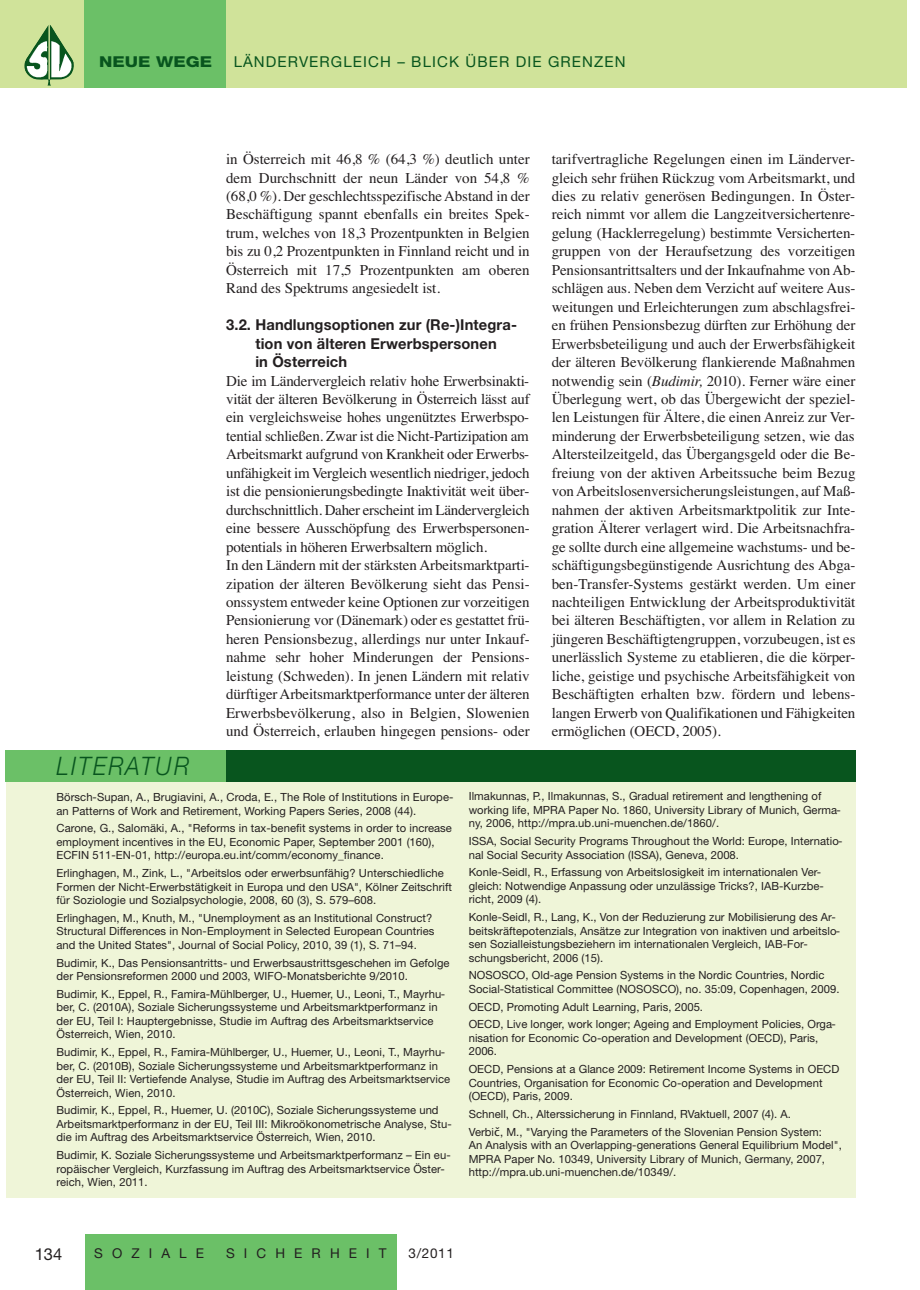
<style>
.page{position:relative;width:920px;height:1290px;background:#fff}
.page>*{position:absolute;margin:0;border:0;box-sizing:border-box;transform-origin:0 0}
.t1{font:italic 300 25.5px "Helvetica Neue";letter-spacing:.095em;color:#08551e;scale:.9 1}
.t2{font:16.5px "Helvetica Neue";color:#231f20}
.t3{font:15px/18.5px "Times";letter-spacing:-.01em;color:#231f20;text-align:justify}
.t4{font:15px/18.5px "Helvetica Neue Bold TT";letter-spacing:.01em;color:#231f20}
.t5{font:15px "Helvetica Neue";letter-spacing:.075em;color:#08551e}
.t6{font:800 15px "Helvetica Neue";color:#08551e;scale:1.2 1}
.t7{font:13.5px "Helvetica Neue";letter-spacing:.675em;color:#231f20}
.t8{font:11.25px/13.5px "Helvetica Neue";letter-spacing:.005em;color:#231f20}
.s1{font-style:italic}
.s2{font-family:"Lucida Grande"}
</style>
<div class="page">
<div style="left:0;top:0;width:906px;height:88px;background:#d0e39a"></div>
<div style="left:85px;top:0;width:141px;height:88px;background:#6bc067"></div>
<div style="left:85px;top:1234px;width:311px;height:56px;background:#6bc067"></div>
<img style="left:24px;top:25px;width:50px;height:61px">
<div style="left:6px;top:779px;width:849px;height:419px;background:#eff5d8"></div>
<div style="left:5px;top:750px;width:221px;height:32px;background:#6bc067"></div>
<div style="left:226px;top:750px;width:629px;height:32px;background:#08551e"></div>
<h3 class="t6" style="left:99px;top:56px;width:96px">NEUE WEGE</h3>
<h3 class="t5" style="left:234px;top:56px;width:393px">LÄNDERVERGLEICH – BLICK ÜBER DIE GRENZEN</h3>
<p class="t3" style="left:226px;top:150px;width:305px">in Österreich mit 46,8 % (64,3 %) deutlich unter dem Durchschnitt der neun Länder von 54,8 % (68,0 %). Der geschlechtsspezifische Abstand in der Beschäftigung spannt ebenfalls ein breites Spek&shy;trum, welches von 18,3 Prozentpunkten in Belgien bis zu 0,2 Prozentpunkten in Finnland reicht und in Österreich mit 17,5 Prozentpunkten am oberen Rand des Spektrums angesiedelt ist.</p>
<h3 class="t4" style="left:255px;top:315px;width:263px;text-indent:-29px">3.2. Handlungsoptionen zur (Re-)Integra&shy;tion von älteren Erwerbspersonen<br>in Österreich</h3>
<p class="t3" style="left:226px;top:371px;width:305px;text-align:left">Die im Ländervergleich relativ hohe Erwerbsinakti&shy;vität der älteren Bevölkerung in Österreich lässt auf ein vergleichsweise hohes ungenütztes Erwerbspo&shy;tential schließen. Zwar ist die Nicht-Partizipation am Arbeitsmarkt aufgrund von Krankheit oder Erwerbs&shy;unfähigkeit im Vergleich wesentlich niedriger, jedoch ist die pensionierungsbedingte Inaktivität weit über&shy;durchschnittlich. Daher erscheint im Ländervergleich eine bessere Ausschöpfung des Erwerbspersonen&shy;potentials in höheren Erwerbsaltern möglich.<br>In den Ländern mit der stärksten Arbeitsmarktparti&shy;zipation der älteren Bevölkerung sieht das Pensi&shy;onssystem entweder keine Optionen zur vorzeitigen Pensionierung vor (Dänemark) oder es gestattet frü&shy;heren Pensionsbezug, allerdings nur unter Inkauf&shy;nahme sehr hoher Minderungen der Pensions&shy;leistung (Schweden). In jenen Ländern mit relativ dürftiger Arbeitsmarktperformance unter der älteren Erwerbsbevölkerung, also in Belgien, Slowenien und Österreich, erlauben hingegen pensions- oder</p>
<p class="t3" style="left:552px;top:150px;width:305px">tarifvertragliche Regelungen einen im Länderver&shy;gleich sehr frühen Rückzug vom Arbeitsmarkt, und dies zu relativ generösen Bedingungen. In Öster&shy;reich nimmt vor allem die Langzeitversichertenre&shy;gelung (Hacklerregelung) bestimmte Versicherten&shy;gruppen von der Heraufsetzung des vorzeitigen Pensionsantrittsalters und der Inkaufnahme von Ab&shy;schlägen aus. Neben dem Verzicht auf weitere Aus&shy;weitungen und Erleichterungen zum abschlagsfrei&shy;en frühen Pensionsbezug dürften zur Erhöhung der Erwerbsbeteiligung und auch der Erwerbsfähigkeit der älteren Bevölkerung flankierende Maßnahmen notwendig sein (<span class="s1">Budimir,</span> 2010). Ferner wäre einer Überlegung wert, ob das Übergewicht der speziel&shy;len Leistungen für Ältere, die einen Anreiz zur Ver&shy;minderung der Erwerbsbeteiligung setzen, wie das Altersteilzeitgeld, das Übergangsgeld oder die Be&shy;freiung von der aktiven Arbeitssuche beim Bezug von Arbeitslosenversicherungsleistungen, auf Maß&shy;nahmen der aktiven Arbeitsmarktpolitik zur Inte&shy;gration Älterer verlagert wird. Die Arbeitsnachfra&shy;ge sollte durch eine allgemeine wachstums- und be&shy;schäftigungsbegünstigende Ausrichtung des Abga&shy;ben-Transfer-Systems gestärkt werden. Um einer nachteiligen Entwicklung der Arbeitsproduktivität bei älteren Beschäftigten, vor allem in Relation zu jüngeren Beschäftigtengruppen, vorzubeugen, ist es unerlässlich Systeme zu etablieren, die die körper&shy;liche, geistige und psychische Arbeitsfähigkeit von Beschäftigten erhalten bzw. fördern und lebens&shy;langen Erwerb von Qualifikationen und Fähigkeiten ermöglichen (OECD, 2005).</p>
<h1 class="t1" style="left:57px;top:750px;width:149px">LITERATUR</h1>
<p class="t8" style="left:57px;top:791px;width:398px">Börsch-Supan, A., Brugiavini, A., Croda, E., The Role of Institutions in Europe&shy;an Patterns of Work and Retirement, Working Papers Series, 2008 (44).</p>
<p class="t8" style="left:57px;top:823px;width:397px">Carone, G., Salomäki, A., "Reforms in tax-benefit systems in order to increase employment incentives in the EU, Economic Paper, September 2001 (160),<br>ECFIN 511-EN-01, http://europa.eu.int/comm/economy_finance.</p>
<p class="t8" style="left:57px;top:867px;width:397px">Erlinghagen, M., Zink, L., "Arbeitslos oder erwerbsunfähig? Unterschiedliche<br>Formen der Nicht-Erwerbstätigkeit in Europa und den USA", Kölner Zeitschrift für Soziologie und Sozialpsychologie, 2008, 60 (3), S. 579–608.</p>
<p class="t8" style="left:57px;top:912px;width:380px">Erlinghagen, M., Knuth, M., "Unemployment as an Institutional Construct?<br>Structural Differences in Non-Employment in Selected European Countries and the United States", Journal of Social Policy, 2010, 39 (1), S. 71–94.</p>
<p class="t8" style="left:57px;top:957px;width:395px">Budimir, K., Das Pensionsantritts- und Erwerbsaustrittsgeschehen im Gefolge der Pensionsreformen 2000 und 2003, WIFO-Monatsberichte 9/2010.</p>
<p class="t8" style="left:57px;top:988px;width:390px">Budimir, K., Eppel, R., Famira-Mühlberger, U., Huemer, U., Leoni, T., Mayrhu&shy;ber, C. (2010A), Soziale Sicherungssysteme und Arbeitsmarktperformanz in der EU, Teil I: Hauptergebnisse, Studie im Auftrag des Arbeitsmarktservice Österreich, Wien, 2010.</p>
<p class="t8" style="left:57px;top:1046px;width:395px">Budimir, K., Eppel, R., Famira-Mühlberger, U., Huemer, U., Leoni, T., Mayrhu&shy;ber, C. (2010B), Soziale Sicherungssysteme und Arbeitsmarktperformanz in der EU, Teil II: Vertiefende Analyse, Studie im Auftrag des Arbeitsmarktservice Österreich, Wien, 2010.</p>
<p class="t8" style="left:57px;top:1105px;width:397px">Budimir, K., Eppel, R., Huemer, U. (2010C), Soziale Sicherungssysteme und<br>Arbeitsmarktperformanz in der EU, Teil III: Mikroökonometrische Analyse, Stu&shy;die im Auftrag des Arbeitsmarktservice Österreich, Wien, 2010.</p>
<p class="t8" style="left:57px;top:1149px;width:396px">Budimir, K. Soziale Sicherungssysteme und Arbeitsmarktperformanz – Ein eu&shy;ropäischer Vergleich, Kurzfassung im Auftrag des Arbeitsmarktservice Öster&shy;reich, Wien, 2011.</p>
<p class="t8" style="left:469px;top:791px;width:374px">Ilmakunnas, P., Ilmakunnas, S., Gradual retirement and lengthening of working life, MPRA Paper No. 1860, University Library of Munich, Germa&shy;ny, 2006, http://mpra.ub.uni-muenchen.de/1860/.</p>
<p class="t8" style="left:469px;top:835px;width:375px">ISSA, Social Security Programs Throughout the World: Europe, Internatio&shy;nal Social Security Association (ISSA), Geneva, 2008.</p>
<p class="t8" style="left:469px;top:867px;width:357px">Konle-Seidl, R., Erfassung von Arbeitslosigkeit im internationalen Ver&shy;gleich: Notwendige Anpassung oder unzulässige Tricks?, IAB-Kurzbe&shy;richt, 2009 (4).</p>
<p class="t8" style="left:469px;top:911px;width:373px">Konle-Seidl, R., Lang, K., Von der Reduzierung zur Mobilisierung des Ar&shy;beitskräftepotenzials, Ansätze zur Integration von inaktiven und arbeitslo&shy;sen Sozialleistungsbeziehern im internationalen Vergleich, IAB-For&shy;schungsbericht, 2006 (15).</p>
<p class="t8" style="left:469px;top:970px;width:372px">NOSOSCO, Old-age Pension Systems in the Nordic Countries, Nordic<br>Social-Statistical Committee (NOSOSCO), no. 35:09, Copenhagen, 2009.</p>
<p class="t8" style="left:469px;top:999px;width:369px;line-height:17.7px">OECD, Promoting Adult Learning, Paris, 2005.<br>OECD, Live longer, work longer; Ageing and Employment Policies, Orga-</p>
<p class="t8" style="left:469px;top:1032px;width:351px">nisation for Economic Co-operation and Development (OECD), Paris,<br>2006.</p>
<p class="t8" style="left:469px;top:1063px;width:372px">OECD, Pensions at a Glance 2009: Retirement Income Systems in OECD<br>Countries, Organisation for Economic Co-operation and Development (OECD), Paris, 2009.</p>
<p class="t8" style="left:469px;top:1106px;width:355px;line-height:17.7px">Schnell, Ch., Alterssicherung in Finnland, RVaktuell, 2007 (4). A.<br>Verbi<span class="s2">č</span>, M., "Varying the Parameters of the Slovenian Pension System:</p>
<p class="t8" style="left:469px;top:1139px;width:375px">An Analysis with an Overlapping-generations General Equilibrium Model",<br>MPRA Paper No. 10349, University Library of Munich, Germany, 2007, http://mpra.ub.uni-muenchen.de/10349/.</p>
<h2 class="t2" style="left:35px;top:1248px;width:29px">134</h2>
<p class="t7" style="left:94px;top:1248px;width:111px">SOZIALE</p>
<p class="t7" style="left:226px;top:1248px;width:162px">SICHERHEIT</p>
<p class="t7" style="left:408px;top:1248px;width:47px">3/2011</p>
</div>
